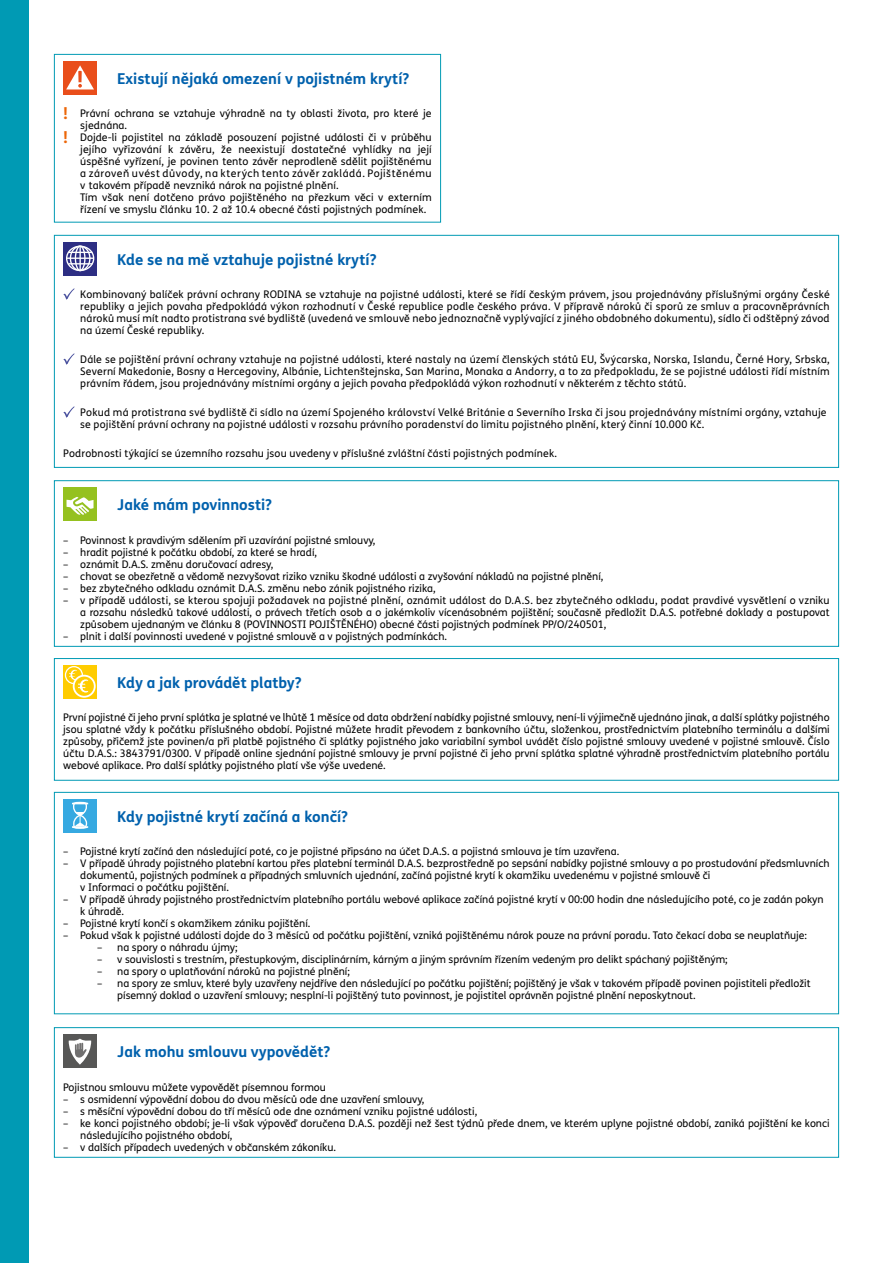
<style>
.page{position:relative;width:893px;height:1263px;background:#fff}
.page>*{position:absolute;margin:0;border:0;box-sizing:border-box;transform-origin:0 0}
.t1{font:700 15px "FS Me Pro";color:#0061ad}
.t2{font:10.5px/12px "FS Me Pro";color:#000;text-align:justify}
.t3{font:10.5px/12px "FS Me Pro";letter-spacing:.02em;color:#000}
.t4{font:10.5px "FS Me Pro";letter-spacing:.045em;color:#000}
.s1{font-weight:700;font-size:16.5px;color:#ec6608}
</style>
<div class="page">
<svg style="left:63px;top:242px;width:34px;height:33px"></svg>
<div style="left:66px;top:246px;width:28px;height:25px;border:1px solid #fff;border-radius:50%"></div>
<div style="left:70px;top:246px;width:21px;height:25px;border:1px solid #fff;border-radius:50%"></div>
<div style="left:75px;top:246px;width:11px;height:25px;border:1px solid #fff;border-radius:50%"></div>
<hr style="left:79px;top:246px;width:2px;height:25px;background:#fff">
<svg style="left:67px;top:252px;width:27px;height:12px"></svg>
<svg style="left:63px;top:288px;width:12px;height:12px"></svg>
<svg style="left:63px;top:353px;width:12px;height:12px"></svg>
<svg style="left:63px;top:406px;width:12px;height:12px"></svg>
<div style="left:54px;top:235px;width:785px;height:233px;border:1px solid #009ab4"></div>
<div style="left:63px;top:487px;width:34px;height:34px;background:#95c11f"></div>
<svg style="left:66px;top:497px;width:28px;height:18px"></svg>
<div style="left:54px;top:480px;width:785px;height:167px;border:1px solid #009ab4"></div>
<div style="left:63px;top:665px;width:34px;height:34px;background:#fc0"></div>
<div style="left:65px;top:666px;width:18px;height:18px;border:1px solid #fff;border-radius:50%"></div>
<svg style="left:74px;top:676px;width:21px;height:21px"></svg>
<div style="left:73px;top:675px;width:23px;height:23px;border:2px solid #fff;border-radius:50%"></div>
<svg style="left:68px;top:669px;width:21px;height:25px"></svg>
<div style="left:54px;top:658px;width:785px;height:123px;border:1px solid #009ab4"></div>
<div style="left:63px;top:799px;width:34px;height:33px;background:#36a9e1"></div>
<svg style="left:72px;top:802px;width:16px;height:27px"></svg>
<div style="left:54px;top:792px;width:785px;height:222px;border:1px solid #009ab4"></div>
<div style="left:63px;top:1034px;width:34px;height:34px;background:#575756"></div>
<svg style="left:69px;top:1038px;width:22px;height:26px"></svg>
<div style="left:54px;top:1027px;width:785px;height:131px;border:1px solid #009ab4"></div>
<div style="left:0;top:0;width:28px;height:1263px;background:#009ab4"></div>
<div style="left:63px;top:61px;width:34px;height:34px;background:#e94e1b"></div>
<svg style="left:66px;top:65px;width:28px;height:24px"></svg>
<div style="left:54px;top:54px;width:387px;height:169px;border:1px solid #009ab4"></div>
<h1 class="t1" style="left:117px;top:67px;width:294px">Existují nějaká omezení v pojistném krytí?</h1>
<p class="t2" style="left:63px;top:107px;width:370px"><span class="s1">!</span> Právní ochrana se vztahuje výhradně na ty oblasti života, pro které je</p>
<p class="t2" style="left:80px;top:119px;width:48px">sjednána.</p>
<p class="t2" style="left:63px;top:131px;width:370px"><span class="s1">!</span> Dojde-li pojistitel na základě posouzení pojistné události či v průběhu</p>
<p class="t2" style="left:80px;top:143px;width:353px">jejího vyřizování k závěru, že neexistují dostatečné vyhlídky na její</p>
<p class="t2" style="left:80px;top:155px;width:353px">úspěšné vyřízení, je povinen tento závěr neprodleně sdělit pojištěnému</p>
<p class="t4" style="left:80px;top:166px;width:353px">a zároveň uvést důvody, na kterých tento závěr zakládá. Pojištěnému</p>
<p class="t2" style="left:80px;top:179px;width:260px">v takovém případě nevzniká nárok na pojistné plnění.</p>
<p class="t2" style="left:80px;top:191px;width:353px">Tím však není dotčeno právo pojištěného na přezkum věci v externím</p>
<p class="t2" style="left:80px;top:203px;width:348px">řízení ve smyslu článku 10. 2 až 10.4 obecné části pojistných podmínek.</p>
<h1 class="t1" style="left:117px;top:248px;width:261px">Kde se na mě vztahuje pojistné krytí?</h1>
<p class="t2" style="left:80px;top:288px;width:751px">Kombinovaný balíček právní ochrany RODINA se vztahuje na pojistné události, které se řídí českým právem, jsou projednávány příslušnými orgány České republiky a jejich povaha předpokládá výkon rozhodnutí v České republice podle českého práva. V přípravě nároků či sporů ze smluv a pracovněprávních nároků musí mít nadto protistrana své bydliště (uvedená ve smlouvě nebo jednoznačně vyplývající z jiného obdobného dokumentu), sídlo či odštěpný závod na území České republiky.</p>
<p class="t2" style="left:80px;top:353px;width:751px">Dále se pojištění právní ochrany vztahuje na pojistné události, které nastaly na území členských států EU, Švýcarska, Norska, Islandu, Černé Hory, Srbska, Severní Makedonie, Bosny a Hercegoviny, Albánie, Lichtenštejnska, San Marina, Monaka a Andorry, a to za předpokladu, že se pojistné události řídí místním právním řádem, jsou projednávány místními orgány a jejich povaha předpokládá výkon rozhodnutí v některém z těchto států.</p>
<p class="t3" style="left:80px;top:406px;width:748px">Pokud má protistrana své bydliště či sídlo na území Spojeného království Velké Británie a Severního Irska či jsou projednávány místními orgány, vztahuje se pojištění právní ochrany na pojistné události v rozsahu právního poradenství do limitu pojistného plnění, který činní 10.000 Kč.</p>
<p class="t2" style="left:63px;top:447px;width:495px">Podrobnosti týkající se územního rozsahu jsou uvedeny v příslušné zvláštní části pojistných podmínek.</p>
<h1 class="t1" style="left:117px;top:493px;width:156px">Jaké mám povinnosti?</h1>
<p class="t2" style="left:63px;top:534px;width:314px">– Povinnost k pravdivým sdělením při uzavírání pojistné smlouvy,</p>
<p class="t2" style="left:63px;top:546px;width:255px">– hradit pojistné k počátku období, za které se hradí,</p>
<p class="t2" style="left:63px;top:558px;width:211px">– oznámit D.A.S. změnu doručovací adresy,</p>
<p class="t2" style="left:63px;top:570px;width:542px">– chovat se obezřetně a vědomě nezvyšovat riziko vzniku škodné události a zvyšování nákladů na pojistné plnění,</p>
<p class="t2" style="left:63px;top:582px;width:374px">– bez zbytečného odkladu oznámit D.A.S. změnu nebo zánik pojistného rizika,</p>
<p class="t2" style="left:80px;top:594px;width:751px;text-indent:-17px">– v případě události, se kterou spojuji požadavek na pojistné plnění, oznámit událost do D.A.S. bez zbytečného odkladu, podat pravdivé vysvětlení o vzniku a rozsahu následků takové události, o právech třetích osob a o jakémkoliv vícenásobném pojištění; současně předložit D.A.S. potřebné doklady a postupovat způsobem ujednaným ve článku 8 (POVINNOSTI POJIŠTĚNÉHO) obecné části pojistných podmínek PP/O/240501,</p>
<p class="t2" style="left:63px;top:630px;width:385px">– plnit i další povinnosti uvedené v pojistné smlouvě a v pojistných podmínkách.</p>
<h1 class="t1" style="left:117px;top:671px;width:186px">Kdy a jak provádět platby?</h1>
<p class="t2" style="left:63px;top:711px;width:768px">První pojistné či jeho první splátka je splatné ve lhůtě 1 měsíce od data obdržení nabídky pojistné smlouvy, není-li výjimečně ujednáno jinak, a další splátky pojistného jsou splatné vždy k počátku příslušného období. Pojistné můžete hradit převodem z bankovního účtu, složenkou, prostřednictvím platebního terminálu a dalšími způsoby, přičemž jste povinen/a při platbě pojistného či splátky pojistného jako variabilní symbol uvádět číslo pojistné smlouvy uvedené v pojistné smlouvě. Číslo účtu D.A.S.: 3843791/0300. V případě online sjednání pojistné smlouvy je první pojistné či jeho první splátka splatné výhradně prostřednictvím platebního portálu webové aplikace. Pro další splátky pojistného platí vše výše uvedené.</p>
<h1 class="t1" style="left:117px;top:805px;width:232px">Kdy pojistné krytí začíná a končí?</h1>
<p class="t2" style="left:63px;top:845px;width:557px">– Pojistné krytí začíná den následující poté, co je pojistné připsáno na účet D.A.S. a pojistná smlouva je tím uzavřena.</p>
<p class="t2" style="left:80px;top:857px;width:751px;text-align:left;text-indent:-17px">– V případě úhrady pojistného platební kartou přes platební terminál D.A.S. bezprostředně po sepsání nabídky pojistné smlouvy a po prostudování předsmluvních dokumentů, pojistných podmínek a případných smluvních ujednání, začíná pojistné krytí k okamžiku uvedenému v pojistné smlouvě či<br>v Informaci o počátku pojištění.</p>
<p class="t2" style="left:80px;top:893px;width:745px;text-indent:-17px">– V případě úhrady pojistného prostřednictvím platebního portálu webové aplikace začíná pojistné krytí v 00:00 hodin dne následujícího poté, co je zadán pokyn k úhradě.</p>
<p class="t2" style="left:63px;top:917px;width:249px">– Pojistné krytí končí s okamžikem zániku pojištění.</p>
<p class="t2" style="left:63px;top:929px;width:745px">– Pokud však k pojistné události dojde do 3 měsíců od počátku pojištění, vzniká pojištěnému nárok pouze na právní poradu. Tato čekací doba se neuplatňuje:</p>
<p class="t2" style="left:97px;top:941px;width:142px">– na spory o náhradu újmy;</p>
<p class="t2" style="left:97px;top:953px;width:632px">– v souvislosti s trestním, přestupkovým, disciplinárním, kárným a jiným správním řízením vedeným pro delikt spáchaný pojištěným;</p>
<p class="t2" style="left:97px;top:965px;width:254px">– na spory o uplatňování nároků na pojistné plnění;</p>
<p class="t2" style="left:117px;top:977px;width:695px;text-indent:-20px">– na spory ze smluv, které byly uzavřeny nejdříve den následující po počátku pojištění; pojištěný je však v takovém případě povinen pojistiteli předložit písemný doklad o uzavření smlouvy; nesplní-li pojištěný tuto povinnost, je pojistitel oprávněn pojistné plnění neposkytnout.</p>
<h1 class="t1" style="left:117px;top:1040px;width:215px">Jak mohu smlouvu vypovědět?</h1>
<p class="t2" style="left:63px;top:1081px;width:264px">Pojistnou smlouvu můžete vypovědět písemnou formou</p>
<p class="t2" style="left:63px;top:1093px;width:363px">– s osmidenní výpovědní dobou do dvou měsíců ode dne uzavření smlouvy,</p>
<p class="t2" style="left:63px;top:1105px;width:415px">– s měsíční výpovědní dobou do tří měsíců ode dne oznámení vzniku pojistné události,</p>
<p class="t2" style="left:80px;top:1117px;width:751px;text-indent:-17px">– ke konci pojistného období; je-li však výpověď doručena D.A.S. později než šest týdnů přede dnem, ve kterém uplyne pojistné období, zaniká pojištění ke konci následujícího pojistného období,</p>
<p class="t2" style="left:63px;top:1141px;width:274px">– v dalších případech uvedených v občanském zákoníku.</p>
</div>
